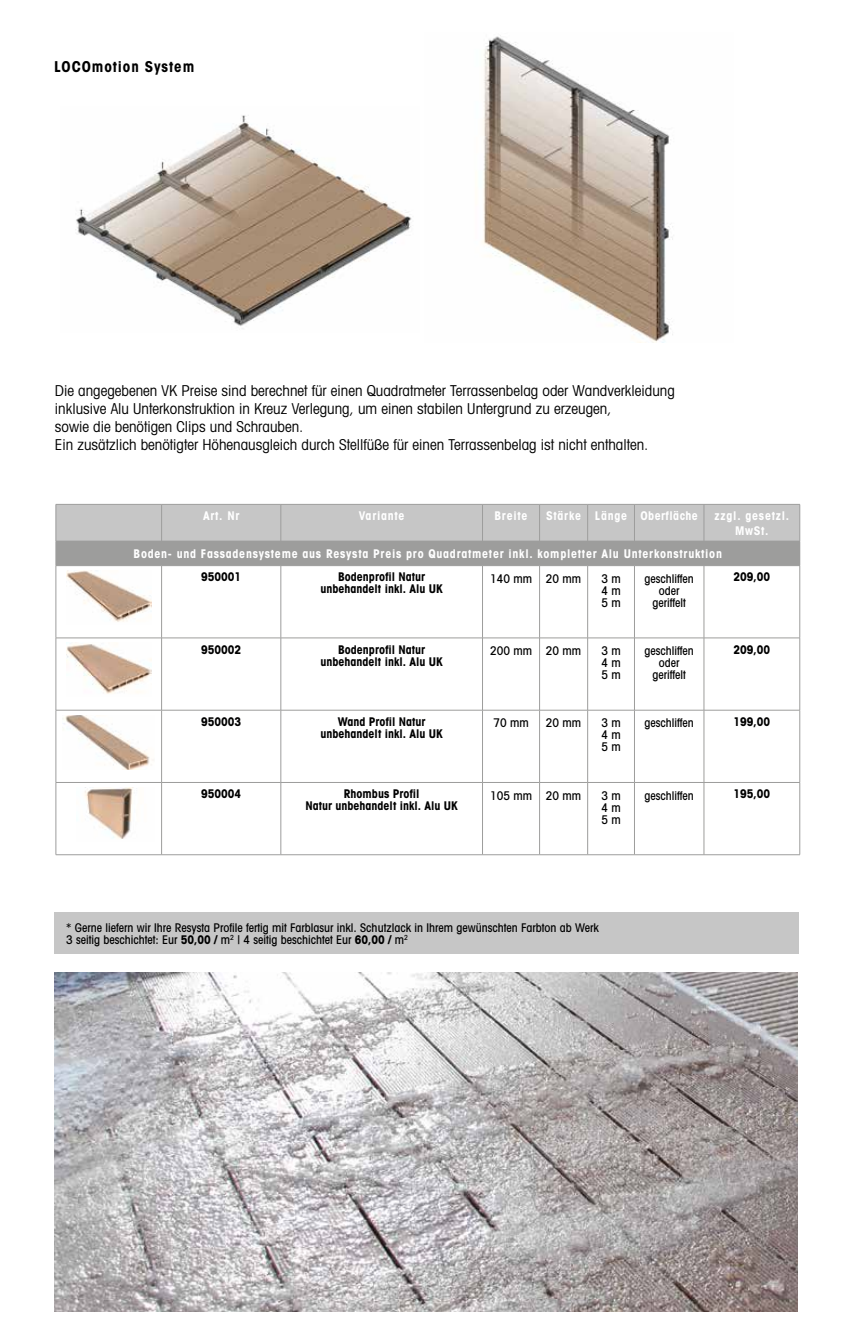
<style>
.page{position:relative;width:851px;height:1340px;background:#fff}
.page>*{position:absolute;margin:0;border:0;box-sizing:border-box;transform-origin:0 0}
.t1{font:condensed 15px/18px "Avant Garde";color:#000}
.t2{font:700 condensed 15px "Avant Garde";letter-spacing:.06em;color:#000}
.t3{font:500 condensed 12px/12px "Avant Garde";color:#000;text-align:justify}
.t4{font:700 condensed 12px/12px "Avant Garde";color:#000;text-align:center}
.t5{font:700 condensed 12px/15px "Avant Garde";letter-spacing:.06em;color:#fff;text-align:center}
.s1{font-weight:700}
</style>
<div class="page">
<div style="left:54px;top:912px;width:744px;height:41px;background:#c6c6c6"></div>
<svg style="left:57px;top:566px;width:742px;height:288px"></svg>
<svg style="left:56px;top:504px;width:744px;height:61px;background:#b5b5b5"></svg>
<hr style="left:56px;top:565px;width:105px;height:1px;background:#9d9d9c">
<hr style="left:161px;top:565px;width:120px;height:1px;background:#9d9d9c">
<hr style="left:281px;top:565px;width:201px;height:1px;background:#9d9d9c">
<hr style="left:482px;top:565px;width:57px;height:1px;background:#9d9d9c">
<hr style="left:539px;top:565px;width:48px;height:1px;background:#9d9d9c">
<hr style="left:587px;top:565px;width:47px;height:1px;background:#9d9d9c">
<hr style="left:634px;top:565px;width:69px;height:1px;background:#9d9d9c">
<hr style="left:703px;top:565px;width:96px;height:1px;background:#9d9d9c">
<hr style="left:56px;top:566px;width:1px;height:71px;background:#9d9d9c">
<hr style="left:161px;top:566px;width:1px;height:71px;background:#9d9d9c">
<hr style="left:280px;top:566px;width:1px;height:71px;background:#9d9d9c">
<hr style="left:482px;top:566px;width:1px;height:71px;background:#9d9d9c">
<hr style="left:539px;top:566px;width:1px;height:71px;background:#9d9d9c">
<hr style="left:587px;top:566px;width:1px;height:71px;background:#9d9d9c">
<hr style="left:634px;top:566px;width:1px;height:71px;background:#9d9d9c">
<hr style="left:703px;top:566px;width:1px;height:71px;background:#9d9d9c">
<hr style="left:799px;top:566px;width:1px;height:71px;background:#9d9d9c">
<hr style="left:56px;top:637px;width:105px;height:1px;background:#9d9d9c">
<hr style="left:56px;top:638px;width:1px;height:72px;background:#9d9d9c">
<hr style="left:161px;top:637px;width:120px;height:1px;background:#9d9d9c">
<hr style="left:161px;top:638px;width:1px;height:72px;background:#9d9d9c">
<hr style="left:281px;top:637px;width:201px;height:1px;background:#9d9d9c">
<hr style="left:280px;top:638px;width:1px;height:72px;background:#9d9d9c">
<hr style="left:482px;top:637px;width:57px;height:1px;background:#9d9d9c">
<hr style="left:482px;top:638px;width:1px;height:72px;background:#9d9d9c">
<hr style="left:539px;top:637px;width:48px;height:1px;background:#9d9d9c">
<hr style="left:539px;top:638px;width:1px;height:72px;background:#9d9d9c">
<hr style="left:587px;top:637px;width:47px;height:1px;background:#9d9d9c">
<hr style="left:587px;top:638px;width:1px;height:72px;background:#9d9d9c">
<hr style="left:634px;top:637px;width:69px;height:1px;background:#9d9d9c">
<hr style="left:634px;top:638px;width:1px;height:72px;background:#9d9d9c">
<hr style="left:703px;top:637px;width:96px;height:1px;background:#9d9d9c">
<hr style="left:703px;top:638px;width:1px;height:72px;background:#9d9d9c">
<hr style="left:799px;top:638px;width:1px;height:72px;background:#9d9d9c">
<hr style="left:56px;top:710px;width:105px;height:1px;background:#9d9d9c">
<hr style="left:56px;top:710px;width:1px;height:72px;background:#9d9d9c">
<hr style="left:161px;top:710px;width:120px;height:1px;background:#9d9d9c">
<hr style="left:161px;top:710px;width:1px;height:72px;background:#9d9d9c">
<hr style="left:281px;top:710px;width:201px;height:1px;background:#9d9d9c">
<hr style="left:280px;top:710px;width:1px;height:72px;background:#9d9d9c">
<hr style="left:482px;top:710px;width:57px;height:1px;background:#9d9d9c">
<hr style="left:482px;top:710px;width:1px;height:72px;background:#9d9d9c">
<hr style="left:539px;top:710px;width:48px;height:1px;background:#9d9d9c">
<hr style="left:539px;top:710px;width:1px;height:72px;background:#9d9d9c">
<hr style="left:587px;top:710px;width:47px;height:1px;background:#9d9d9c">
<hr style="left:587px;top:710px;width:1px;height:72px;background:#9d9d9c">
<hr style="left:634px;top:710px;width:69px;height:1px;background:#9d9d9c">
<hr style="left:634px;top:710px;width:1px;height:72px;background:#9d9d9c">
<hr style="left:703px;top:710px;width:96px;height:1px;background:#9d9d9c">
<hr style="left:703px;top:710px;width:1px;height:72px;background:#9d9d9c">
<hr style="left:799px;top:710px;width:1px;height:72px;background:#9d9d9c">
<hr style="left:56px;top:782px;width:105px;height:1px;background:#9d9d9c">
<hr style="left:56px;top:782px;width:1px;height:72px;background:#9d9d9c">
<hr style="left:161px;top:782px;width:120px;height:1px;background:#9d9d9c">
<hr style="left:161px;top:782px;width:1px;height:72px;background:#9d9d9c">
<hr style="left:281px;top:782px;width:201px;height:1px;background:#9d9d9c">
<hr style="left:280px;top:782px;width:1px;height:72px;background:#9d9d9c">
<hr style="left:482px;top:782px;width:57px;height:1px;background:#9d9d9c">
<hr style="left:482px;top:782px;width:1px;height:72px;background:#9d9d9c">
<hr style="left:539px;top:782px;width:48px;height:1px;background:#9d9d9c">
<hr style="left:539px;top:782px;width:1px;height:72px;background:#9d9d9c">
<hr style="left:587px;top:782px;width:47px;height:1px;background:#9d9d9c">
<hr style="left:587px;top:782px;width:1px;height:72px;background:#9d9d9c">
<hr style="left:634px;top:782px;width:69px;height:1px;background:#9d9d9c">
<hr style="left:634px;top:782px;width:1px;height:72px;background:#9d9d9c">
<hr style="left:703px;top:782px;width:96px;height:1px;background:#9d9d9c">
<hr style="left:703px;top:782px;width:1px;height:72px;background:#9d9d9c">
<hr style="left:799px;top:782px;width:1px;height:72px;background:#9d9d9c">
<hr style="left:56px;top:854px;width:105px;height:1px;background:#9d9d9c">
<hr style="left:161px;top:854px;width:120px;height:1px;background:#9d9d9c">
<hr style="left:281px;top:854px;width:201px;height:1px;background:#9d9d9c">
<hr style="left:482px;top:854px;width:57px;height:1px;background:#9d9d9c">
<hr style="left:539px;top:854px;width:48px;height:1px;background:#9d9d9c">
<hr style="left:587px;top:854px;width:47px;height:1px;background:#9d9d9c">
<hr style="left:634px;top:854px;width:69px;height:1px;background:#9d9d9c">
<hr style="left:703px;top:854px;width:96px;height:1px;background:#9d9d9c">
<hr style="left:161px;top:504px;width:120px;height:1px;background:#9d9d9c">
<hr style="left:161px;top:504px;width:1px;height:37px;background:#9d9d9c">
<hr style="left:281px;top:504px;width:201px;height:1px;background:#9d9d9c">
<hr style="left:280px;top:504px;width:1px;height:37px;background:#9d9d9c">
<hr style="left:482px;top:504px;width:57px;height:1px;background:#9d9d9c">
<hr style="left:482px;top:504px;width:1px;height:37px;background:#9d9d9c">
<hr style="left:539px;top:504px;width:48px;height:1px;background:#9d9d9c">
<hr style="left:539px;top:504px;width:1px;height:37px;background:#9d9d9c">
<hr style="left:587px;top:504px;width:47px;height:1px;background:#9d9d9c">
<hr style="left:587px;top:504px;width:1px;height:37px;background:#9d9d9c">
<hr style="left:634px;top:504px;width:69px;height:1px;background:#9d9d9c">
<hr style="left:634px;top:504px;width:1px;height:37px;background:#9d9d9c">
<hr style="left:703px;top:504px;width:96px;height:1px;background:#9d9d9c">
<hr style="left:703px;top:504px;width:1px;height:37px;background:#9d9d9c">
<hr style="left:799px;top:504px;width:1px;height:37px;background:#9d9d9c">
<hr style="left:161px;top:541px;width:120px;height:1px;background:#9d9d9c">
<hr style="left:281px;top:541px;width:201px;height:1px;background:#9d9d9c">
<hr style="left:482px;top:541px;width:57px;height:1px;background:#9d9d9c">
<hr style="left:539px;top:541px;width:48px;height:1px;background:#9d9d9c">
<hr style="left:587px;top:541px;width:47px;height:1px;background:#9d9d9c">
<hr style="left:634px;top:541px;width:69px;height:1px;background:#9d9d9c">
<hr style="left:703px;top:541px;width:96px;height:1px;background:#9d9d9c">
<img style="left:66px;top:570px;width:85px;height:54px">
<img style="left:66px;top:643px;width:85px;height:54px">
<img style="left:63px;top:715px;width:92px;height:54px">
<img style="left:77px;top:787px;width:78px;height:54px">
<img style="left:54px;top:972px;width:743px;height:338px">
<img style="left:482px;top:35px;width:191px;height:307px">
<img style="left:75px;top:115px;width:337px;height:214px">
<p class="t2" style="left:54px;top:57px;width:142px">LOCOmotion System</p>
<p class="t1" style="left:55px;top:381px;width:621px">Die angegebenen VK Preise sind berechnet für einen Quadratmeter Terrassenbelag oder Wandverkleidung inklusive Alu Unterkonstruktion in Kreuz Verlegung, um einen stabilen Untergrund zu erzeugen,<br>sowie die benötigen Clips und Schrauben.<br>Ein zusätzlich benötigter Höhenausgleich durch Stellfüße für einen Terrassenbelag ist nicht enthalten.</p>
<p class="t5" style="left:203px;top:508px;width:38px">Art. Nr</p>
<p class="t5" style="left:358px;top:508px;width:47px">Variante</p>
<p class="t5" style="left:494px;top:508px;width:34px">Breite</p>
<p class="t5" style="left:546px;top:508px;width:153px">Stärke Länge Oberfläche</p>
<p class="t5" style="left:714px;top:508px;width:76px">zzgl. gesetzl.<br>MwSt.</p>
<p class="t5" style="left:134px;top:546px;width:589px">Boden- und Fassadensysteme aus Resysta Preis pro Quadratmeter inkl. kompletter Alu Unterkonstruktion</p>
<p class="t4" style="left:201px;top:570px;width:42px">950001</p>
<p class="t4" style="left:320px;top:570px;width:124px">Bodenprofil Natur unbehandelt inkl. Alu UK</p>
<p class="t3" style="left:490px;top:572px;width:93px">140 mm 20 mm</p>
<p class="t3" style="left:601px;top:572px;width:21px">3 m 4 m 5 m</p>
<p class="t3" style="left:644px;top:572px;width:51px;text-align:center">geschliffen oder geriffelt</p>
<p class="t4" style="left:733px;top:570px;width:38px">209,00</p>
<p class="t4" style="left:201px;top:643px;width:42px">950002</p>
<p class="t4" style="left:320px;top:643px;width:124px">Bodenprofil Natur unbehandelt inkl. Alu UK</p>
<p class="t3" style="left:490px;top:644px;width:93px">200 mm 20 mm</p>
<p class="t3" style="left:601px;top:644px;width:21px">3 m 4 m 5 m</p>
<p class="t3" style="left:644px;top:644px;width:51px;text-align:center">geschliffen oder geriffelt</p>
<p class="t4" style="left:733px;top:643px;width:38px">209,00</p>
<p class="t4" style="left:201px;top:715px;width:42px">950003</p>
<p class="t4" style="left:320px;top:715px;width:124px">Wand Profil Natur unbehandelt inkl. Alu UK</p>
<p class="t3" style="left:493px;top:717px;width:37px">70 mm</p>
<p class="t3" style="left:546px;top:717px;width:37px">20 mm</p>
<p class="t3" style="left:601px;top:717px;width:21px">3 m 4 m 5 m</p>
<p class="t3" style="left:644px;top:717px;width:51px">geschliffen</p>
<p class="t4" style="left:733px;top:715px;width:38px">199,00</p>
<p class="t4" style="left:201px;top:787px;width:42px">950004</p>
<p class="t4" style="left:305px;top:787px;width:154px">Rhombus Profil<br>Natur unbehandelt inkl. Alu UK</p>
<p class="t3" style="left:490px;top:789px;width:93px">105 mm 20 mm</p>
<p class="t3" style="left:601px;top:789px;width:21px">3 m 4 m 5 m</p>
<p class="t3" style="left:644px;top:789px;width:51px">geschliffen</p>
<p class="t4" style="left:733px;top:787px;width:38px">195,00</p>
<p class="t3" style="left:66px;top:921px;width:534px">* Gerne liefern wir Ihre Resysta Profile fertig mit Farblasur inkl. Schutzlack in Ihrem gewünschten Farbton ab Werk<br>3 seitig beschichtet: Eur <span class="s1">50,00 /</span> m<sup>2</sup> | 4 seitig beschichtet Eur <span class="s1">60,00 /</span> m<sup>2</sup></p>
</div>
